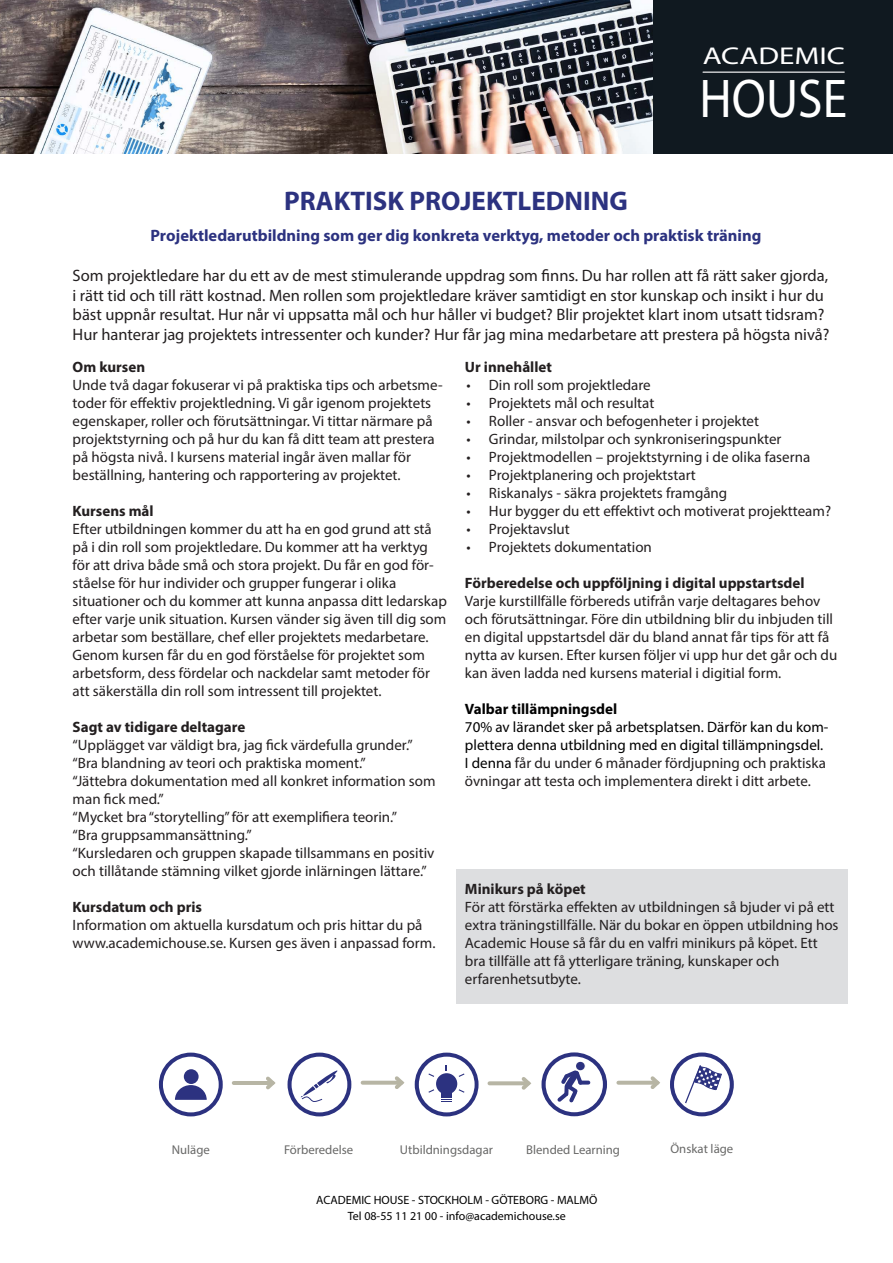
<style>
.page{position:relative;width:893px;height:1263px;background:#fff}
.page>*{position:absolute;margin:0;border:0;box-sizing:border-box;transform-origin:0 0}
.t1{font:54.9px "Myriad Pro";color:#fff;scale:.9 1}
.Kurs_rubrik{font:700 27px "Myriad Pro";color:#2c3280}
.t2{font:24.45px "Myriad Pro";color:#fff;scale:1.27 1}
.Kurs_text{font:16.5px/19.8px "Myriad Pro";color:#231f20}
.Kurs_rubrik-2{font:700 16.5px "Myriad Pro";color:#2c3280}
.Kurs_text-2{font:15px/18px "Myriad Pro";color:#231f20}
.Kurs_text-3{font:15px/18px "Myriad Pro";color:#000001}
.Kurs_text-4{font:700 15px "Myriad Pro";color:#231f20}
.Kurs_innehållsrubrik{font:700 15px "Myriad Pro";color:#231f20}
.Kurs_text-5{font:700 15px "Myriad Pro";color:#000001}
.t3{font:12.75px "Myriad Pro";color:#686867}
.t4{font:12px "Myriad Pro";color:#000001}
.s1{color:#231f20}
</style>
<div class="page">
<img style="left:0;top:0;width:653px;height:153px">
<div style="left:457px;top:870px;width:391px;height:134px;background:#dddee0"></div>
<div style="left:653px;top:0;width:240px;height:153px;background:#101920"></div>
<hr style="left:703px;top:72px;width:142px;height:1px;background:#fff">
<svg style="left:288px;top:1052px;width:63px;height:64px"></svg>
<div style="left:292px;top:1057px;width:55px;height:55px;background:#fff;border-radius:50%"></div>
<svg style="left:415px;top:1052px;width:64px;height:64px"></svg>
<div style="left:419px;top:1057px;width:56px;height:55px;background:#fff;border-radius:50%"></div>
<div style="left:441px;top:1090px;width:11px;height:6px;background:#2c3280"></div>
<svg style="left:441px;top:1097px;width:11px;height:5px"></svg>
<div style="left:436px;top:1073px;width:21px;height:21px;background:#2c3280;border-radius:50%"></div>
<svg style="left:428px;top:1089px;width:6px;height:4px"></svg>
<svg style="left:428px;top:1073px;width:6px;height:4px"></svg>
<svg style="left:459px;top:1089px;width:5px;height:4px"></svg>
<svg style="left:301px;top:1070px;width:37px;height:32px"></svg>
<svg style="left:670px;top:1052px;width:64px;height:64px"></svg>
<div style="left:674px;top:1056px;width:56px;height:56px;background:#fff;border-radius:50%"></div>
<svg style="left:159px;top:1052px;width:64px;height:64px"></svg>
<div style="left:163px;top:1057px;width:56px;height:55px;background:#fff;border-radius:50%"></div>
<svg style="left:685px;top:1064px;width:37px;height:41px"></svg>
<div style="left:184px;top:1069px;width:15px;height:15px;background:#2c3280;border-radius:50%"></div>
<svg style="left:175px;top:1085px;width:32px;height:15px"></svg>
<svg style="left:489px;top:1081px;width:29px;height:4px"></svg>
<svg style="left:518px;top:1077px;width:13px;height:13px"></svg>
<svg style="left:363px;top:1081px;width:28px;height:4px"></svg>
<svg style="left:391px;top:1076px;width:14px;height:13px"></svg>
<hr style="left:234px;top:1081px;width:39px;height:4px;background:#b7b5a4">
<svg style="left:266px;top:1076px;width:10px;height:14px"></svg>
<svg style="left:541px;top:1052px;width:66px;height:64px"></svg>
<div style="left:546px;top:1056px;width:57px;height:56px;background:#fff;border-radius:50%"></div>
<div style="left:576px;top:1062px;width:9px;height:8px;background:#231f20;opacity:.1"></div>
<div style="left:576px;top:1062px;width:9px;height:8px;background:#2c3280;border-radius:50%"></div>
<svg style="left:554px;top:1065px;width:34px;height:41px"></svg>
<svg style="left:618px;top:1081px;width:29px;height:4px"></svg>
<svg style="left:647px;top:1076px;width:13px;height:13px"></svg>
<p class="t2" style="left:703px;top:40px;width:113px">ACADEMIC</p>
<p class="t1" style="left:700px;top:65px;width:165px">HOUSE</p>
<p class="Kurs_rubrik" style="left:284px;top:184px;width:345px">PRAKTISK PROJEKTLEDNING</p>
<p class="Kurs_rubrik-2" style="left:150px;top:225px;width:612px">Projektledarutbildning som ger dig konkreta verktyg, metoder och praktisk träning</p>
<p class="Kurs_text" style="left:73px;top:265px;width:758px">Som projektledare har du ett av de mest stimulerande uppdrag som finns. Du har rollen att få rätt saker gjorda, i rätt tid och till rätt kostnad. Men rollen som projektledare kräver samtidigt en stor kunskap och insikt i hur du bäst uppnår resultat. Hur når vi uppsatta mål och hur håller vi budget? Blir projektet klart inom utsatt tidsram?<br>Hur hanterar jag projektets intressenter och kunder? Hur får jag mina medarbetare att prestera på högsta nivå?</p>
<p class="Kurs_innehållsrubrik" style="left:465px;top:357px;width:88px">Ur innehållet</p>
<p class="Kurs_text-2" style="left:466px;top:376px;width:186px">• Din roll som projektledare</p>
<p class="Kurs_text-2" style="left:466px;top:394px;width:189px">• Projektets mål och resultat</p>
<p class="Kurs_text-2" style="left:466px;top:412px;width:294px">• Roller - ansvar och befogenheter i projektet</p>
<p class="Kurs_text-2" style="left:466px;top:430px;width:317px">• Grindar, milstolpar och synkroniseringspunkter</p>
<p class="Kurs_text-2" style="left:466px;top:448px;width:345px">• Projektmodellen – projektstyrning i de olika faserna</p>
<p class="Kurs_text-2" style="left:466px;top:466px;width:231px">• Projektplanering och projektstart</p>
<p class="Kurs_text-2" style="left:466px;top:484px;width:262px">• Riskanalys - säkra projektets framgång</p>
<p class="Kurs_text-2" style="left:466px;top:502px;width:366px">• Hur bygger du ett effektivt och motiverat projektteam?</p>
<p class="Kurs_text-2" style="left:466px;top:520px;width:105px">• Projektavslut</p>
<p class="Kurs_text-2" style="left:466px;top:538px;width:187px">• Projektets dokumentation</p>
<p class="Kurs_text-4" style="left:465px;top:573px;width:341px">Förberedelse och uppföljning i digital uppstartsdel</p>
<p class="Kurs_text-2" style="left:465px;top:592px;width:374px">Varje kurstillfälle förbereds utifrån varje deltagares behov och förutsättningar. Före din utbildning blir du inbjuden till en digital uppstartsdel där du bland annat får tips för att få nytta av kursen. Efter kursen följer vi upp hur det går och du kan även ladda ned kursens material i digitial form.</p>
<p class="Kurs_text-5" style="left:465px;top:699px;width:154px">Valbar tillämpningsdel</p>
<p class="Kurs_text-3" style="left:465px;top:718px;width:365px">70% av lärandet sker på arbetsplatsen. Därför kan du kom&shy;plettera denna utbildning med en digital tillämpningsdel.<br>I denna <span class="s1">får du under 6 månader fördjupning och praktiska övningar att testa och implementera direkt i ditt arbete.</span></p>
<p class="Kurs_innehållsrubrik" style="left:73px;top:357px;width:74px">Om kursen</p>
<p class="Kurs_text-2" style="left:73px;top:375px;width:372px">Unde två dagar fokuserar vi på praktiska tips och arbetsme&shy;toder för effektiv projektledning. Vi går igenom projektets egenskaper, roller och förutsättningar. Vi tittar närmare på projektstyrning och på hur du kan få ditt team att prestera på högsta nivå. I kursens material ingår även mallar för</p>
<p class="Kurs_text-2" style="left:73px;top:465px;width:329px">beställning, hantering och rapportering av projektet.</p>
<p class="Kurs_innehållsrubrik" style="left:73px;top:501px;width:83px">Kursens mål</p>
<p class="Kurs_text-2" style="left:73px;top:519px;width:363px">Efter utbildningen kommer du att ha en god grund att stå på i din roll som projektledare. Du kommer att ha verktyg för att driva både små och stora projekt. Du får en god för&shy;ståelse för hur individer och grupper fungerar i olika</p>
<p class="Kurs_text-2" style="left:73px;top:591px;width:376px">situationer och du kommer att kunna anpassa ditt ledarskap efter varje unik situation. Kursen vänder sig även till dig som arbetar som beställare, chef eller projektets medarbetare.<br>Genom kursen får du en god förståelse för projektet som arbetsform, dess fördelar och nackdelar samt metoder för att säkerställa din roll som intressent till projektet.</p>
<p class="Kurs_text-4" style="left:73px;top:717px;width:174px">Sagt av tidigare deltagare</p>
<p class="Kurs_text-2" style="left:73px;top:735px;width:342px">“Upplägget var väldigt bra, jag fick värdefulla grunder.”</p>
<p class="Kurs_text-2" style="left:73px;top:753px;width:295px">“Bra blandning av teori och praktiska moment.”</p>
<p class="Kurs_text-2" style="left:73px;top:771px;width:364px">“Jättebra dokumentation med all konkret information som man fick med.”</p>
<p class="Kurs_text-2" style="left:73px;top:807px;width:326px">“Mycket bra “storytelling” för att exemplifiera teorin.”</p>
<p class="Kurs_text-2" style="left:73px;top:825px;width:181px">“Bra gruppsammansättning.”</p>
<p class="Kurs_text-2" style="left:73px;top:843px;width:363px">“Kursledaren och gruppen skapade tillsammans en positiv och tillåtande stämning vilket gjorde inlärningen lättare.”</p>
<p class="Kurs_text-4" style="left:73px;top:897px;width:131px">Kursdatum och pris</p>
<p class="Kurs_text-2" style="left:73px;top:915px;width:364px">Information om aktuella kursdatum och pris hittar du på www.academichouse.se. Kursen ges även i anpassad form.</p>
<p class="Kurs_text-4" style="left:465px;top:879px;width:122px">Minikurs på köpet</p>
<p class="Kurs_text-2" style="left:465px;top:898px;width:375px">För att förstärka effekten av utbildningen så bjuder vi på ett extra träningstillfälle. När du bokar en öppen utbildning hos Academic House så får du en valfri minikurs på köpet. Ett bra tillfälle att få ytterligare träning, kunskaper och</p>
<p class="Kurs_text-2" style="left:465px;top:970px;width:117px">erfarenhetsutbyte.</p>
<p class="t3" style="left:172px;top:1142px;width:40px">Nuläge</p>
<p class="t3" style="left:284px;top:1142px;width:71px">Förberedelse</p>
<p class="t3" style="left:400px;top:1142px;width:95px">Utbildningsdagar</p>
<p class="t3" style="left:526px;top:1142px;width:95px">Blended Learning</p>
<p class="t3" style="left:670px;top:1140px;width:64px">Önskat läge</p>
<p class="t4" style="left:316px;top:1192px;width:283px">ACADEMIC HOUSE - STOCKHOLM - GÖTEBORG - MALMÖ</p>
<p class="t4" style="left:348px;top:1209px;width:220px">Tel 08-55 11 21 00 - info@academichouse.se</p>
</div>
